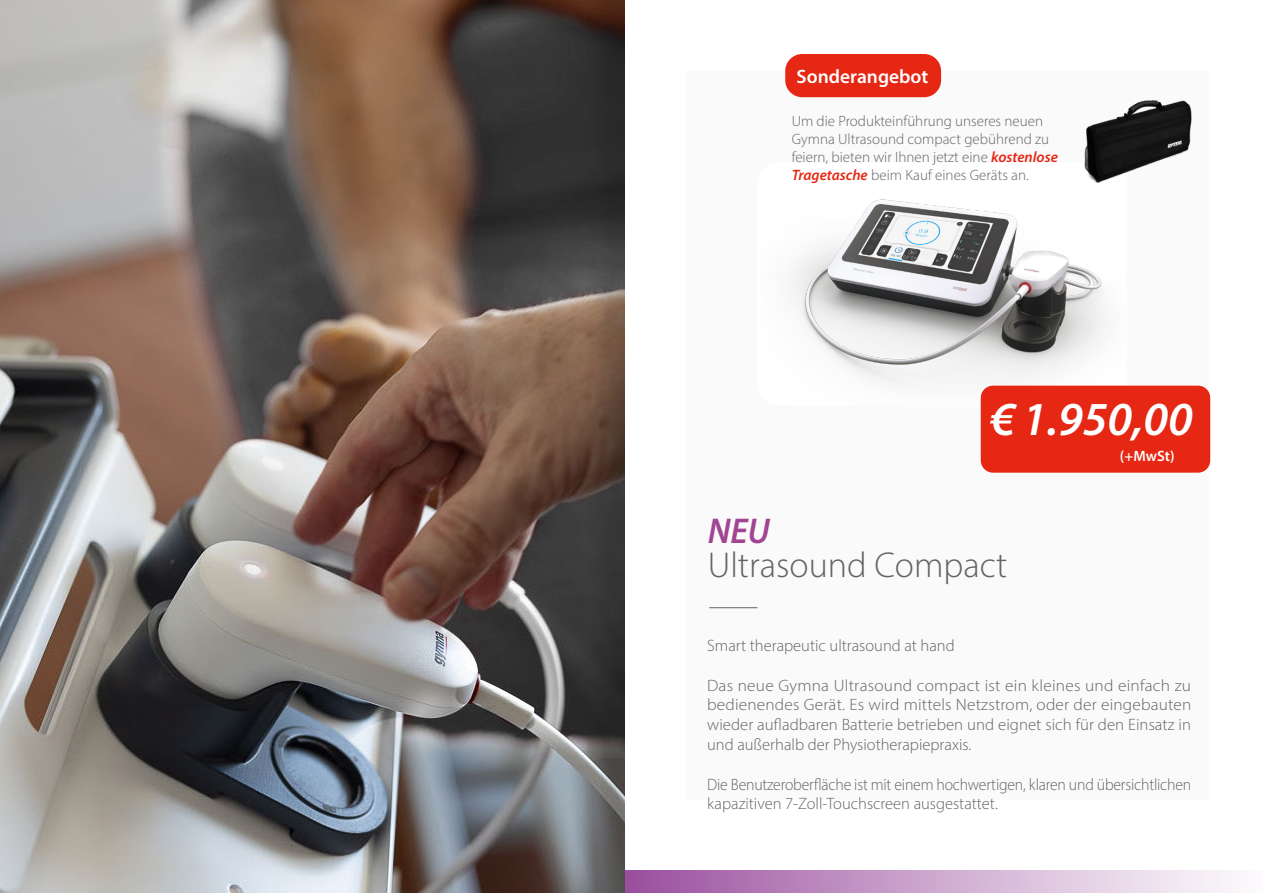
<style>
.page{position:relative;width:1263px;height:893px;background:#fff}
.page>*{position:absolute;margin:0;border:0;box-sizing:border-box;transform-origin:0 0}
.t1{font:italic 600 47.55px "Myriad Pro";color:#fff}
.t2{font:300 36px "Myriad Pro";color:#646363}
.t3{font:italic 600 36px "Myriad Pro";color:#a14593}
.t4{font:600 19.5px "Myriad Pro";color:#fff}
.t5{font:300 16.5px/19.8px "Myriad Pro";color:#646363;text-align:justify;scale:1.05 1}
.t6{font:300 16.5px/19.8px "Myriad Pro";color:#646363;scale:.95 1}
.t7{font:300 16.5px "Myriad Pro";color:#646363}
.t8{font:300 15px/18px "Myriad Pro";color:#646363}
.t9{font:600 15px "Myriad Pro";color:#fff}
.s1{font-weight:600;font-style:italic;color:#e52713}
</style>
<div class="page">
<img style="left:0;top:0;width:584px;height:893px">
<div style="left:584px;top:0;width:679px;height:893px;background:#000;opacity:.15"></div>
<div style="left:625px;top:0;width:638px;height:893px;background:#fff"></div>
<div style="left:686px;top:71px;width:522px;height:728px;background:#fafafa"></div>
<div style="left:625px;top:871px;width:638px;height:22px;background:linear-gradient(to right,#9c52a0,#fff)"></div>
<img style="left:800px;top:199px;width:327px;height:207px">
<hr style="left:709px;top:607px;width:48px;height:1px;background:#646363">
<img style="left:1084px;top:100px;width:108px;height:83px">
<div style="left:785px;top:54px;width:156px;height:43px;background:#e52713;border-radius:17px"></div>
<div style="left:981px;top:386px;width:229px;height:87px;background:#e52713;border-radius:12px"></div>
<p class="t4" style="left:797px;top:64px;width:133px">Sonderangebot</p>
<p class="t8" style="left:792px;top:112px;width:268px">Um die Produkteinführung unseres neuen Gymna Ultrasound compact gebührend zu feiern, bieten wir Ihnen jetzt eine <span class="s1">kostenlose Tragetasche</span> beim Kauf eines Geräts an.</p>
<h2 class="t3" style="left:708px;top:508px;width:64px">NEU</h2>
<h1 class="t1" style="left:990px;top:388px;width:205px">€ 1.950,00</h1>
<p class="t9" style="left:1120px;top:446px;width:56px">(+MwSt)</p>
<h2 class="t2" style="left:708px;top:543px;width:301px">Ultrasound Compact</h2>
<p class="t7" style="left:707px;top:635px;width:249px">Smart therapeutic ultrasound at hand</p>
<p class="t5" style="left:707px;top:675px;width:463px">Das neue Gymna Ultrasound compact ist ein kleines und einfach zu bedienendes Gerät. Es wird mittels Netzstrom, oder der eingebauten wieder aufladbaren Batterie betrieben und eignet sich für den Einsatz in und außerhalb der Physiotherapiepraxis.</p>
<p class="t6" style="left:707px;top:774px;width:511px">Die Benutzeroberfläche ist mit einem hochwertigen, klaren und übersichtlichen kapazitiven 7-Zoll-Touchscreen ausgestattet.</p>
</div>
